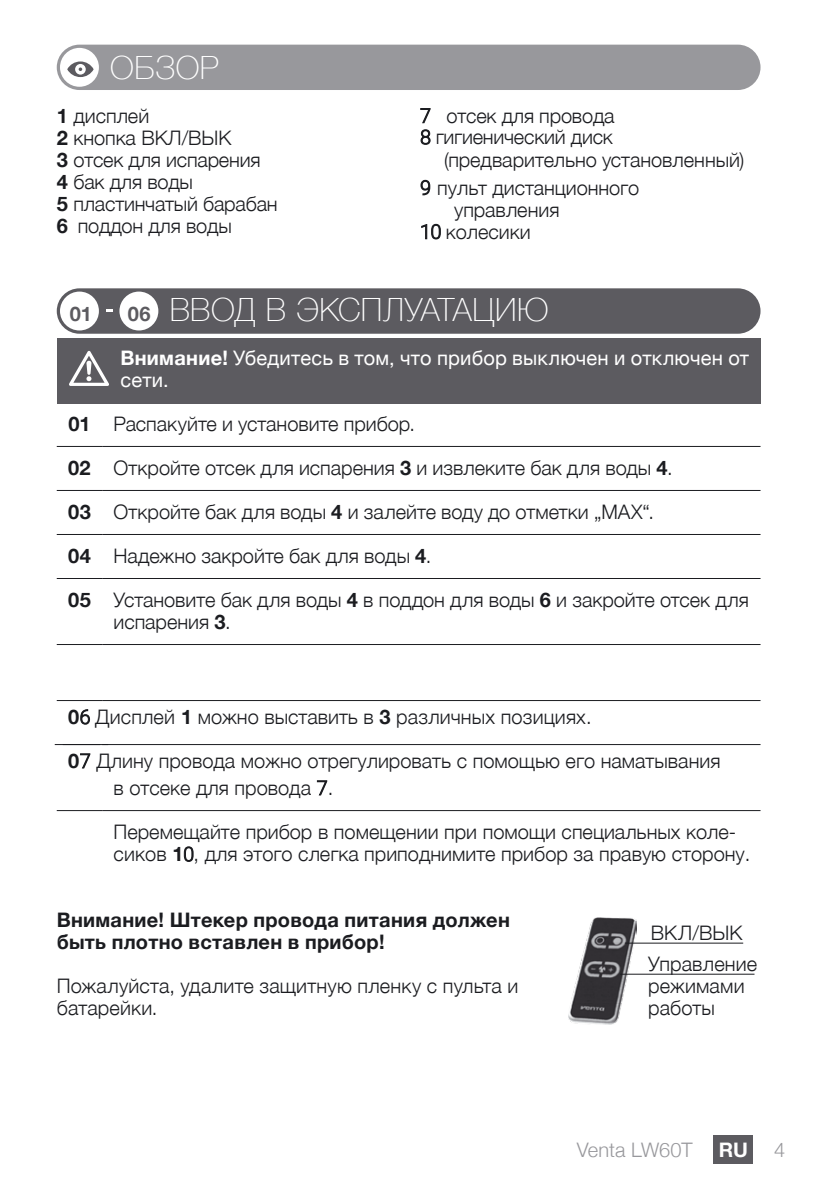
<style>
.page{position:relative;width:840px;height:1191px;background:#fff}
.page>*{position:absolute;margin:0;border:0;box-sizing:border-box;transform-origin:0 0}
.t1{font:100 32px "Helvetica Neue";letter-spacing:.015em;color:#fff}
.t2{font:300 20px/22px "Helvetica Neue";color:#1b1c20}
.t3{font:700 20px/22px "Helvetica Neue";letter-spacing:.015em;color:#1b1c20}
.t4{font:20px/22px "Helvetica Neue";letter-spacing:.01em;color:#fff}
.t5{font:300 20px "Helvetica Neue";letter-spacing:-.005em;color:#98989c}
.t6{font:700 20px "Helvetica Neue";color:#fff}
.t7{font:700 20px "Helvetica Neue";color:#5c5b60}
.s1{font-weight:700}
.s2{font-family:"Roboto"}
.s3{font-weight:700;font-size:20px;color:#5c5b60}
</style>
<div class="page">
<div style="left:713px;top:1135px;width:39px;height:28px;background:#5c5b60"></div>
<div style="left:57px;top:288px;width:703px;height:46px;background:#5c5b60;border-radius:23px"></div>
<div style="left:60px;top:291px;width:39px;height:39px;background:#fff;border-radius:50%"></div>
<div style="left:119px;top:291px;width:39px;height:39px;background:#fff;border-radius:50%"></div>
<svg style="left:106px;top:310px;width:6px;height:2px"></svg>
<div style="left:57px;top:45px;width:703px;height:45px;background:#98989c;border-radius:23px"></div>
<div style="left:60px;top:48px;width:39px;height:39px;background:#fff;border-radius:50%"></div>
<svg style="left:67px;top:61px;width:27px;height:16px"></svg>
<hr style="left:57px;top:446px;width:45px;height:1px;background:#1b1c20">
<hr style="left:102px;top:446px;width:658px;height:1px;background:#1b1c20">
<hr style="left:57px;top:490px;width:45px;height:1px;background:#1b1c20">
<hr style="left:102px;top:490px;width:658px;height:1px;background:#1b1c20">
<hr style="left:57px;top:534px;width:45px;height:1px;background:#1b1c20">
<hr style="left:102px;top:534px;width:658px;height:1px;background:#1b1c20">
<hr style="left:57px;top:578px;width:45px;height:1px;background:#1b1c20">
<hr style="left:102px;top:578px;width:658px;height:1px;background:#1b1c20">
<hr style="left:57px;top:644px;width:45px;height:1px;background:#1b1c20">
<hr style="left:102px;top:644px;width:658px;height:1px;background:#1b1c20">
<hr style="left:57px;top:700px;width:45px;height:1px;background:#1b1c20">
<hr style="left:102px;top:700px;width:658px;height:1px;background:#1b1c20">
<hr style="left:102px;top:744px;width:658px;height:1px;background:#1b1c20">
<hr style="left:57px;top:810px;width:45px;height:1px;background:#1b1c20">
<hr style="left:102px;top:810px;width:658px;height:1px;background:#1b1c20">
<div style="left:57px;top:339px;width:703px;height:65px;background:#5c5b60"></div>
<svg style="left:69px;top:351px;width:40px;height:35px"></svg>
<img style="left:568px;top:917px;width:68px;height:108px">
<hr style="left:624px;top:942px;width:118px;height:1px;background:#1b1c20">
<hr style="left:619px;top:973px;width:135px;height:1px;background:#1b1c20">
<hr style="left:63px;top:744px;width:45px;height:1px;background:#1b1c20">
<hr style="left:55px;top:744px;width:45px;height:1px;background:#1b1c20">
<h1 class="t1" style="left:110px;top:43px;width:110px">ОБЗОР</h1>
<p class="t2" style="left:57px;top:103px;width:222px"><span class="s1">1</span> дисплей<br><span class="s1">2</span> кнопка ВКЛ/ВЫК<br><span class="s1">3</span> отсек для испарения<br><span class="s1">4</span> бак для воды<br><span class="s1">5</span> пластинчатый барабан<br><span class="s1">6</span> поддон для воды</p>
<p class="t2" style="left:420px;top:103px;width:196px"><span class="s2">7</span> отсек для провода</p>
<p class="t2" style="left:420px;top:125px;width:194px"><span class="s2">8</span> гигиенический диск</p>
<p class="t2" style="left:444px;top:147px;width:301px">(предварительно установленный)</p>
<p class="t2" style="left:420px;top:175px;width:221px"><span class="s2">9</span> пульт дистанционного</p>
<p class="t2" style="left:454px;top:197px;width:107px">управления</p>
<p class="t2" style="left:420px;top:219px;width:112px"><span class="s2">10</span> колесики</p>
<p class="t7" style="left:70px;top:298px;width:24px">01</p>
<h1 class="t1" style="left:128px;top:285px;width:422px"><span class="s3">06</span> ВВОД В ЭКСПЛУАТАЦИЮ</h1>
<p class="t4" style="left:120px;top:348px;width:630px"><span class="s1">Внимание!</span> Убедитесь в том, что прибор выключен и отключен от сети.</p>
<p class="t2" style="left:68px;top:411px;width:348px"><span class="s1">01</span> Распакуйте и установите прибор.</p>
<p class="t2" style="left:68px;top:455px;width:605px"><span class="s1">02</span> Откройте отсек для испарения <span class="s1">3</span> и извлеките бак для воды <span class="s1">4</span>.</p>
<p class="t2" style="left:68px;top:499px;width:587px"><span class="s1">03</span> Откройте бак для воды <span class="s1">4</span> и залейте воду до отметки „MAX“.</p>
<p class="t2" style="left:68px;top:543px;width:365px"><span class="s1">04</span> Надежно закройте бак для воды <span class="s1">4</span>.</p>
<p class="t2" style="left:113px;top:587px;width:636px;text-indent:-45px"><span class="s1">05</span> Установите бак для воды <span class="s1">4</span> в поддон для воды <span class="s1">6</span> и закройте отсек для испарения <span class="s1">3</span>.</p>
<p class="t2" style="left:68px;top:704px;width:524px"><span class="s1">0</span><span class="s2">6</span> Дисплей <span class="s1">1</span> можно выставить в <span class="s1">3</span> различных позициях.</p>
<p class="t2" style="left:113px;top:746px;width:608px;line-height:27px;text-indent:-45px"><span class="s1">0</span><span class="s2">7</span> Длину провода можно отрегулировать с помощью его наматывания в отсеке для провода <span class="s2">7</span>.</p>
<p class="t2" style="left:113px;top:819px;width:638px">Перемещайте прибор в помещении при помощи специальных коле&shy;сиков <span class="s1">1</span><span class="s2">0</span>, для этого слегка приподнимите прибор за правую сторону.</p>
<p class="t3" style="left:57px;top:909px;width:454px">Внимание! Штекер провода питания должен быть плотно вставлен в прибор!</p>
<p class="t2" style="left:57px;top:973px;width:463px">Пожалуйста, удалите защитную пленку с пульта и батарейки.</p>
<p class="t2" style="left:647px;top:916px;width:111px;line-height:31px">ВКЛ/ВЫК<br>Управление</p>
<p class="t2" style="left:647px;top:973px;width:98px">режимами работы</p>
<p class="t5" style="left:576px;top:1133px;width:117px">Venta LW60T</p>
<p class="t6" style="left:718px;top:1134px;width:31px">RU</p>
<p class="t5" style="left:773px;top:1133px;width:13px">4</p>
</div>
